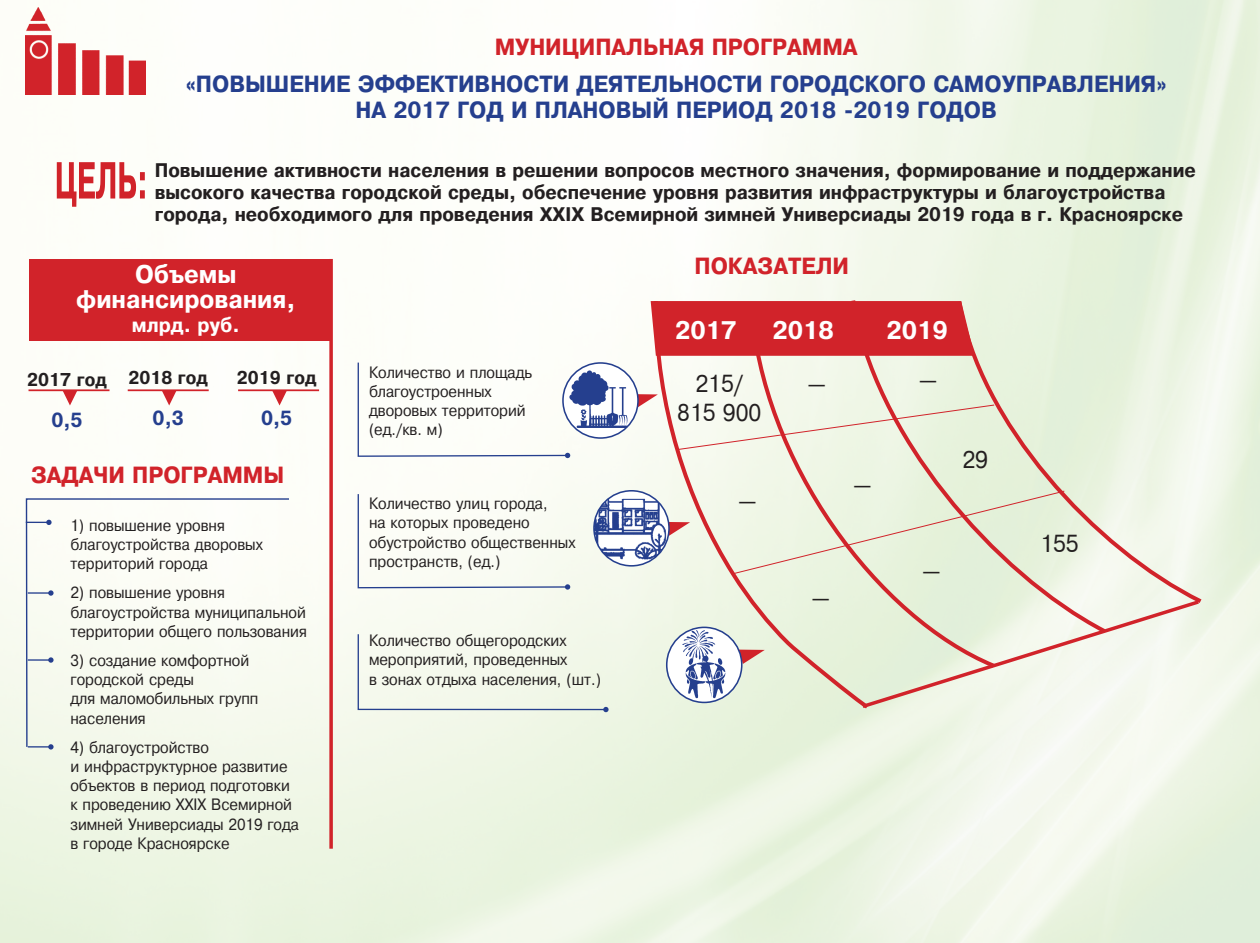
<style>
.page{position:relative;width:1260px;height:943px;background:#fff}
.page>*{position:absolute;margin:0;border:0;box-sizing:border-box;transform-origin:0 0}
.t1{font:700 23.97px/24.5px "Pragmatica";color:#fff;text-align:center;scale:.92 1}
.t2{font:23.97px/28.9px "Pragmatica Plain";color:#231f20;text-align:center;scale:.92 1}
.t3{font:700 22.05px/26.4px "Pragmatica";color:#253f8e;text-align:center;scale:.92 1}
.t4{font:700 22.05px "Pragmatica";color:#d1232a;scale:.92 1}
.t5{font:700 19.25px "Pragmatica";color:#253f8e;scale:.9 1}
.t6{font:700 19.25px "Pragmatica";color:#fff;scale:.92 1}
.t7{font:700 18.55px/22.2px "Pragmatica";color:#231f20;scale:.92 1}
.t8{font:700 17.5px "Pragmatica";color:#231f20;scale:.9 1}
.t9{font:15.92px/19.2px "Pragmatica Plain";color:#231f20;scale:.92 1}
</style>
<div class="page">
<img style="left:1px;top:0;width:1258px;height:943px">
<img style="left:26px;top:5px;width:119px;height:89px">
<svg style="left:652px;top:297px;width:221px;height:415px"></svg>
<svg style="left:747px;top:299px;width:112px;height:372px;background:#ebecdb"></svg>
<svg style="left:849px;top:296px;width:261px;height:340px;background:#e9ebd9"></svg>
<svg style="left:955px;top:297px;width:251px;height:309px;background:#e9eedd"></svg>
<svg style="left:357px;top:361px;width:213px;height:97px"></svg>
<div style="left:357px;top:493px;width:213px;height:96px;background:#fafcf5"></div>
<div style="left:357px;top:633px;width:252px;height:79px;background:#f4f8ec"></div>
<svg style="left:676px;top:404px;width:319px;height:46px"></svg>
<svg style="left:732px;top:490px;width:333px;height:84px;background:#e7e9d6"></svg>
<svg style="left:859px;top:597px;width:344px;height:113px"></svg>
<svg style="left:638px;top:394px;width:20px;height:14px"></svg>
<svg style="left:669px;top:522px;width:21px;height:14px"></svg>
<div style="left:563px;top:363px;width:75px;height:75px;background:#fff;border-radius:50%"></div>
<div style="left:562px;top:362px;width:77px;height:77px;border:2px solid #253f8e;border-radius:50%"></div>
<img style="left:594px;top:492px;width:72px;height:71px">
<div style="left:593px;top:490px;width:77px;height:76px;border:2px solid #253f8e;border-radius:50%"></div>
<div style="left:651px;top:301px;width:323px;height:55px;background:#d1232a"></div>
<div style="left:25px;top:497px;width:265px;height:251px;background:#f9fbf3"></div>
<hr style="left:26px;top:521px;width:23px;height:2px;background:#253f8e">
<svg style="left:46px;top:519px;width:6px;height:6px"></svg>
<svg style="left:28px;top:590px;width:26px;height:5px"></svg>
<svg style="left:28px;top:657px;width:26px;height:5px"></svg>
<svg style="left:28px;top:744px;width:26px;height:5px"></svg>
<svg style="left:63px;top:391px;width:14px;height:14px"></svg>
<hr style="left:29px;top:389px;width:81px;height:2px;background:#d1232a">
<svg style="left:162px;top:391px;width:15px;height:14px"></svg>
<hr style="left:128px;top:389px;width:81px;height:2px;background:#d1232a">
<svg style="left:272px;top:391px;width:15px;height:14px"></svg>
<hr style="left:238px;top:389px;width:81px;height:2px;background:#d1232a">
<div style="left:29px;top:259px;width:302px;height:81px;background:#d1232a"></div>
<svg style="left:57px;top:162px;width:88px;height:45px"></svg>
<svg style="left:329px;top:259px;width:4px;height:589px;background:#d53a3f"></svg>
<svg style="left:739px;top:649px;width:26px;height:15px"></svg>
<div style="left:667px;top:627px;width:75px;height:75px;background:#fff;border-radius:50%"></div>
<div style="left:666px;top:626px;width:77px;height:77px;border:2px solid #253f8e;border-radius:50%"></div>
<img style="left:678px;top:627px;width:42px;height:71px">
<img style="left:685px;top:655px;width:41px;height:43px">
<img style="left:569px;top:369px;width:59px;height:60px">
<h2 class="t4" style="left:495px;top:35px;width:396px">Муниципальная программа</h2>
<h2 class="t3" style="left:186px;top:71px;width:1068px">«П овышение эффективности деятельности городского сам оуправления» на 2017 год и плановый период 2018 -2019 годов</h2>
<p class="t7" style="left:155px;top:159px;width:1133px">Повышение активности населения в решении вопросов местного значения, формирование и поддержание высокого качества городской среды, обеспечение уровня развития инфраструктуры и благоустройства города, необходимого для проведения XXIX Всемирной зимней Универсиады 2019 года в г. Красноярске</p>
<h2 class="t4" style="left:695px;top:253px;width:169px">П оказатели</h2>
<h1 class="t1" style="left:76px;top:262px;width:240px">Объемы финансирования,</h1>
<p class="t6" style="left:132px;top:315px;width:119px">млрд. руб.</p>
<h1 class="t1" style="left:675px;top:318px;width:68px">2017</h1>
<h1 class="t1" style="left:772px;top:318px;width:68px">2018</h1>
<h1 class="t1" style="left:887px;top:318px;width:68px">2019</h1>
<p class="t8" style="left:237px;top:368px;width:90px">2019 год</p>
<p class="t5" style="left:261px;top:407px;width:36px">0,5</p>
<h2 class="t4" style="left:31px;top:462px;width:277px">Задачи программ ы</h2>
<p class="t9" style="left:70px;top:516px;width:211px">1) повышение уровня благоустройства дворовых территорий города</p>
<p class="t9" style="left:70px;top:583px;width:259px">2) повышение уровня благоустройства муниципальной территории общего пользования</p>
<p class="t9" style="left:70px;top:651px;width:206px">3) создание комфортной городской среды<br>для маломобильных групп населения</p>
<p class="t9" style="left:70px;top:737px;width:250px">4) благоустройство<br>и инфраструктурное развитие объектов в период подготовки к проведению XXIX Всемирной зимней Универсиады 2019 года в городе Красноярске</p>
<p class="t8" style="left:128px;top:368px;width:90px">2018 год</p>
<p class="t5" style="left:153px;top:407px;width:36px">0,3</p>
<p class="t8" style="left:27px;top:369px;width:90px">2017 год</p>
<p class="t5" style="left:51px;top:409px;width:36px">0,5</p>
<p class="t9" style="left:369px;top:363px;width:179px">Количество и площадь благоустроенных дворовых территорий (ед./кв. м)</p>
<p class="t9" style="left:369px;top:494px;width:226px">Количество улиц города,<br>на которых проведено обустройство общественных пространств, (ед.)</p>
<p class="t9" style="left:369px;top:631px;width:254px">Количество общегородских мероприятий, проведенных<br>в зонах отдыха населения, (шт.)</p>
<h1 class="t2" style="left:677px;top:369px;width:93px">215/<br>815 900</h1>
<h1 class="t2" style="left:738px;top:487px;width:22px">—</h1>
<h1 class="t2" style="left:807px;top:370px;width:22px">—</h1>
<h1 class="t2" style="left:853px;top:470px;width:22px">—</h1>
<h1 class="t2" style="left:811px;top:584px;width:22px">—</h1>
<h1 class="t2" style="left:919px;top:366px;width:22px">—</h1>
<h1 class="t2" style="left:962px;top:445px;width:29px">29</h1>
<h1 class="t2" style="left:922px;top:556px;width:22px">—</h1>
<h1 class="t2" style="left:1040px;top:530px;width:43px">155</h1>
</div>
